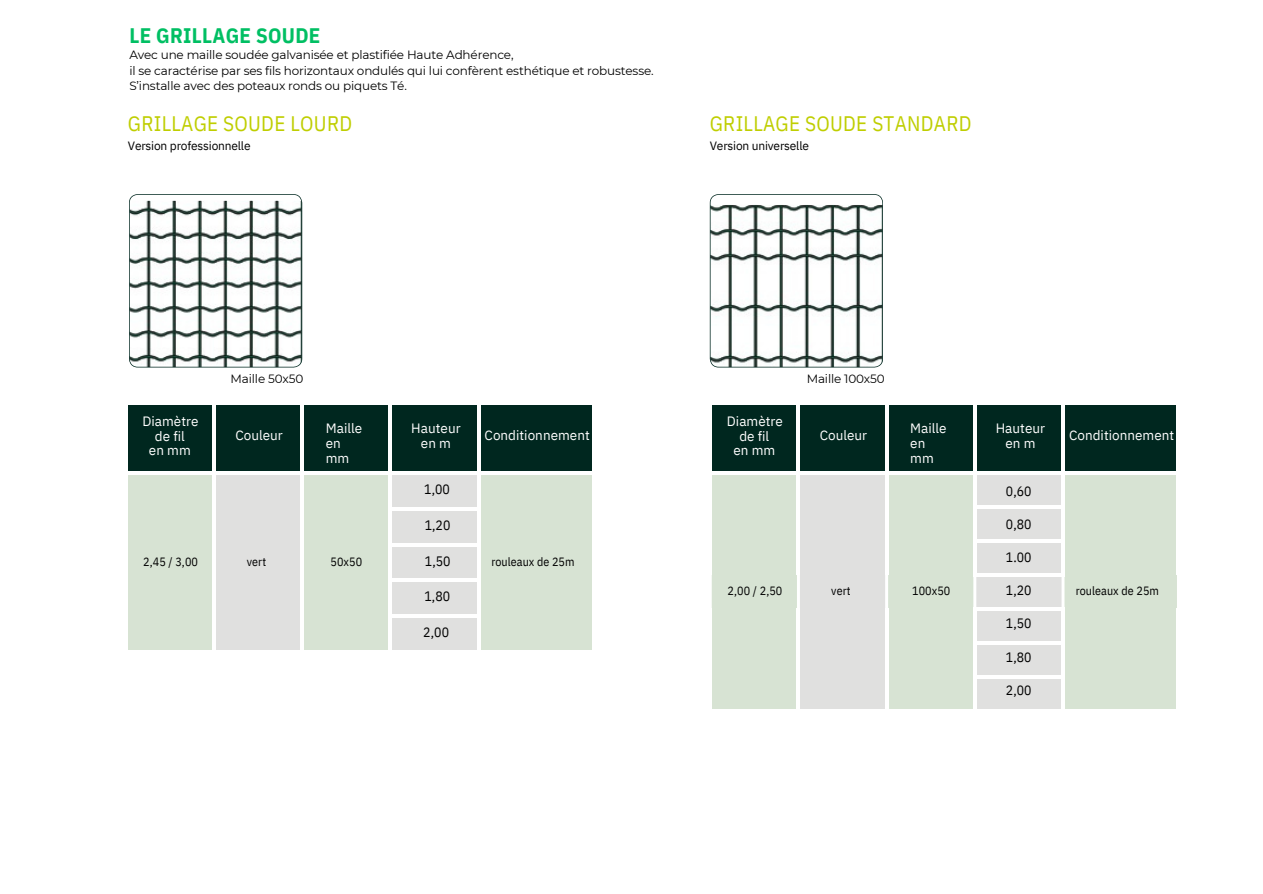
<style>
.page{position:relative;width:1263px;height:894px;background:#fff}
.page>*{position:absolute;margin:0;border:0;box-sizing:border-box;transform-origin:0 0}
.t1{font:21px "IBM Plex Sans Cond";letter-spacing:.015em;color:#bfce00}
.t2{font:700 21px "IBM Plex Sans Cond";letter-spacing:.015em;color:#00bf63}
.t3{font:13.65px "IBM Plex Sans Cond";letter-spacing:.005em;color:#000}
.t4{font:13.5px/14.5px "IBM Plex Sans";color:#fff;text-align:center}
.t5{font:12px "Montserrat";letter-spacing:-.015em;color:#000}
.t6{font:12px "IBM Plex Sans Cond";letter-spacing:.005em;color:#000}
.t7{font:12px "IBM Plex Sans";letter-spacing:-.015em;color:#000}
</style>
<div class="page">
<svg style="left:129px;top:194px;width:173px;height:173px"></svg>
<div style="left:128px;top:405px;width:464px;height:66px;background:#00271f"></div>
<div style="left:128px;top:475px;width:464px;height:175px;background:#d7e3d3"></div>
<svg style="left:216px;top:475px;width:261px;height:175px;background:#dde1db"></svg>
<hr style="left:213px;top:404px;width:3px;height:67px;background:#fff">
<hr style="left:301px;top:404px;width:3px;height:67px;background:#fff">
<hr style="left:389px;top:404px;width:3px;height:67px;background:#fff">
<hr style="left:477px;top:404px;width:3px;height:67px;background:#fff">
<hr style="left:213px;top:474px;width:3px;height:34px;background:#fff">
<hr style="left:301px;top:474px;width:3px;height:34px;background:#fff">
<hr style="left:213px;top:508px;width:3px;height:36px;background:#fff">
<hr style="left:301px;top:508px;width:3px;height:36px;background:#fff">
<hr style="left:213px;top:544px;width:3px;height:36px;background:#fff">
<hr style="left:301px;top:544px;width:3px;height:36px;background:#fff">
<hr style="left:213px;top:580px;width:3px;height:36px;background:#fff">
<hr style="left:301px;top:580px;width:3px;height:36px;background:#fff">
<hr style="left:213px;top:616px;width:3px;height:34px;background:#fff">
<hr style="left:301px;top:616px;width:3px;height:34px;background:#fff">
<hr style="left:389px;top:474px;width:3px;height:33px;background:#fff">
<hr style="left:477px;top:474px;width:3px;height:33px;background:#fff">
<hr style="left:389px;top:507px;width:91px;height:3px;background:#fff">
<hr style="left:389px;top:510px;width:3px;height:33px;background:#fff">
<hr style="left:477px;top:510px;width:3px;height:33px;background:#fff">
<hr style="left:389px;top:543px;width:91px;height:3px;background:#fff">
<hr style="left:389px;top:546px;width:3px;height:32px;background:#fff">
<hr style="left:477px;top:546px;width:3px;height:32px;background:#fff">
<hr style="left:389px;top:578px;width:91px;height:3px;background:#fff">
<hr style="left:389px;top:581px;width:3px;height:33px;background:#fff">
<hr style="left:477px;top:581px;width:3px;height:33px;background:#fff">
<hr style="left:389px;top:614px;width:91px;height:3px;background:#fff">
<hr style="left:389px;top:617px;width:3px;height:33px;background:#fff">
<hr style="left:477px;top:617px;width:3px;height:33px;background:#fff">
<svg style="left:710px;top:194px;width:173px;height:173px"></svg>
<div style="left:712px;top:405px;width:464px;height:66px;background:#00271f"></div>
<div style="left:712px;top:475px;width:465px;height:234px;background:#d7e3d3"></div>
<svg style="left:800px;top:475px;width:261px;height:234px;background:#dde1db"></svg>
<hr style="left:797px;top:404px;width:3px;height:67px;background:#fff">
<hr style="left:885px;top:404px;width:3px;height:67px;background:#fff">
<hr style="left:973px;top:404px;width:3px;height:67px;background:#fff">
<hr style="left:1061px;top:404px;width:3px;height:67px;background:#fff">
<hr style="left:797px;top:474px;width:3px;height:32px;background:#fff">
<hr style="left:885px;top:474px;width:3px;height:32px;background:#fff">
<hr style="left:797px;top:506px;width:3px;height:34px;background:#fff">
<hr style="left:885px;top:506px;width:3px;height:34px;background:#fff">
<hr style="left:797px;top:540px;width:3px;height:34px;background:#fff">
<hr style="left:885px;top:540px;width:3px;height:34px;background:#fff">
<hr style="left:797px;top:574px;width:3px;height:34px;background:#fff">
<hr style="left:885px;top:574px;width:3px;height:34px;background:#fff">
<hr style="left:797px;top:608px;width:3px;height:34px;background:#fff">
<hr style="left:885px;top:608px;width:3px;height:34px;background:#fff">
<hr style="left:797px;top:642px;width:3px;height:34px;background:#fff">
<hr style="left:885px;top:642px;width:3px;height:34px;background:#fff">
<hr style="left:797px;top:676px;width:3px;height:33px;background:#fff">
<hr style="left:885px;top:676px;width:3px;height:33px;background:#fff">
<hr style="left:973px;top:474px;width:3px;height:31px;background:#fff">
<hr style="left:1061px;top:474px;width:3px;height:31px;background:#fff">
<hr style="left:973px;top:505px;width:91px;height:3px;background:#fff">
<hr style="left:973px;top:508px;width:3px;height:31px;background:#fff">
<hr style="left:1061px;top:508px;width:3px;height:31px;background:#fff">
<hr style="left:973px;top:539px;width:91px;height:3px;background:#fff">
<hr style="left:973px;top:542px;width:3px;height:31px;background:#fff">
<hr style="left:1061px;top:542px;width:3px;height:31px;background:#fff">
<hr style="left:973px;top:573px;width:91px;height:3px;background:#fff">
<hr style="left:973px;top:576px;width:3px;height:31px;background:#fff">
<hr style="left:1061px;top:576px;width:3px;height:31px;background:#fff">
<hr style="left:973px;top:607px;width:91px;height:3px;background:#fff">
<hr style="left:973px;top:610px;width:3px;height:31px;background:#fff">
<hr style="left:1061px;top:610px;width:3px;height:31px;background:#fff">
<hr style="left:973px;top:641px;width:91px;height:3px;background:#fff">
<hr style="left:973px;top:644px;width:3px;height:31px;background:#fff">
<hr style="left:1061px;top:644px;width:3px;height:31px;background:#fff">
<hr style="left:973px;top:675px;width:91px;height:3px;background:#fff">
<hr style="left:973px;top:678px;width:3px;height:31px;background:#fff">
<hr style="left:1061px;top:678px;width:3px;height:31px;background:#fff">
<p class="t2" style="left:129px;top:21px;width:193px">LE GRILLAGE SOUDE</p>
<p class="t5" style="left:129px;top:47px;width:386px">Avec une maille soudée galvanisée et plastifiée Haute Adhérence,</p>
<p class="t5" style="left:129px;top:63px;width:526px">il se caractérise par ses fils horizontaux ondulés qui lui confèrent esthétique et robustesse.</p>
<p class="t5" style="left:129px;top:79px;width:279px">S’installe avec des poteaux ronds ou piquets Té.</p>
<p class="t1" style="left:128px;top:109px;width:226px">GRILLAGE SOUDE LOURD</p>
<p class="t1" style="left:710px;top:109px;width:263px">GRILLAGE SOUDE STANDARD</p>
<p class="t7" style="left:128px;top:137px;width:124px">Version professionnelle</p>
<p class="t7" style="left:710px;top:137px;width:101px">Version universelle</p>
<p class="t4" style="left:142px;top:413px;width:58px">Diamètre de fil</p>
<p class="t4" style="left:149px;top:443px;width:43px">en mm</p>
<p class="t5" style="left:231px;top:371px;width:74px">Maille 50x50</p>
<p class="t5" style="left:807px;top:371px;width:79px">Maille 100x50</p>
<p class="t4" style="left:235px;top:427px;width:49px">Couleur</p>
<p class="t4" style="left:326px;top:421px;width:38px;text-align:left">Maille en mm</p>
<p class="t4" style="left:411px;top:421px;width:51px">Hauteur en m</p>
<p class="t4" style="left:485px;top:427px;width:107px">Conditionnement</p>
<p class="t4" style="left:727px;top:413px;width:58px">Diamètre de fil</p>
<p class="t4" style="left:733px;top:443px;width:43px">en mm</p>
<p class="t4" style="left:820px;top:427px;width:49px">Couleur</p>
<p class="t4" style="left:910px;top:421px;width:38px;text-align:left">Maille en mm</p>
<p class="t4" style="left:996px;top:421px;width:51px">Hauteur en m</p>
<p class="t4" style="left:1069px;top:427px;width:107px">Conditionnement</p>
<p class="t3" style="left:424px;top:480px;width:27px">1,00</p>
<p class="t3" style="left:425px;top:515px;width:27px">1,20</p>
<p class="t6" style="left:143px;top:553px;width:56px">2,45 / 3,00</p>
<p class="t6" style="left:247px;top:553px;width:21px">vert</p>
<p class="t6" style="left:330px;top:553px;width:33px">50x50</p>
<p class="t3" style="left:425px;top:551px;width:27px">1,50</p>
<p class="t3" style="left:424px;top:587px;width:27px">1,80</p>
<p class="t3" style="left:423px;top:623px;width:27px">2,00</p>
<p class="t6" style="left:491px;top:553px;width:85px">rouleaux de 25m</p>
<p class="t6" style="left:728px;top:582px;width:56px">2,00 / 2,50</p>
<p class="t6" style="left:831px;top:582px;width:21px">vert</p>
<p class="t6" style="left:912px;top:582px;width:40px">100x50</p>
<p class="t3" style="left:1006px;top:481px;width:27px">0,60</p>
<p class="t3" style="left:1006px;top:515px;width:27px">0,80</p>
<p class="t3" style="left:1006px;top:548px;width:27px">1.00</p>
<p class="t3" style="left:1006px;top:581px;width:27px">1,20</p>
<p class="t3" style="left:1006px;top:614px;width:27px">1,50</p>
<p class="t3" style="left:1006px;top:647px;width:27px">1,80</p>
<p class="t3" style="left:1006px;top:680px;width:27px">2,00</p>
<p class="t6" style="left:1076px;top:582px;width:85px">rouleaux de 25m</p>
</div>
